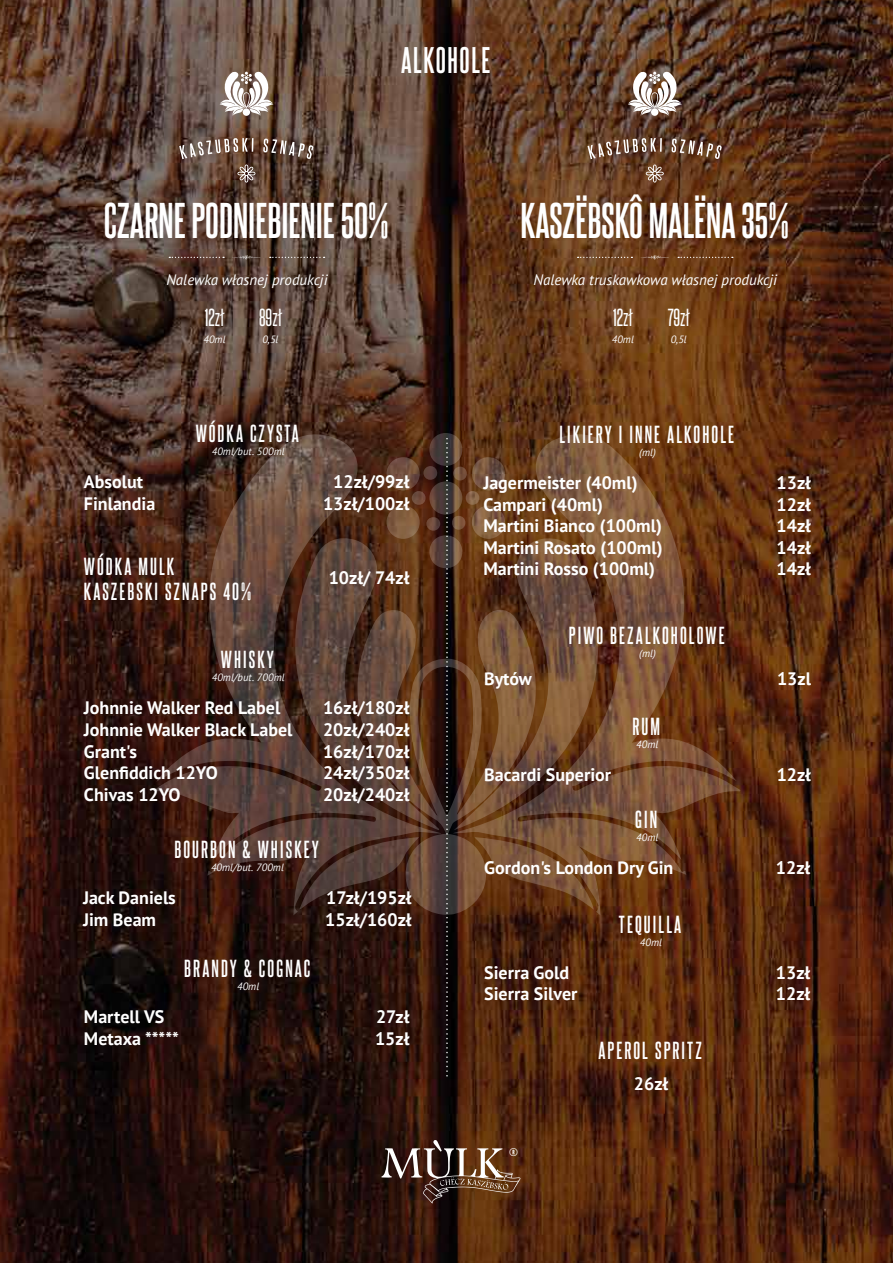
<style>
.page{position:relative;width:893px;height:1263px;background:#fff}
.page>*{position:absolute;margin:0;border:0;box-sizing:border-box;transform-origin:0 0}
.t1{font:700 42.75px "Steelfish Rg";color:#fff}
.t2{font:700 31.5px "Steelfish Rg";letter-spacing:.05em;color:#fff}
.t3{font:700 21px/25.2px "Steelfish Rg";letter-spacing:.1em;color:#fff}
.t4{font:21px "Steelfish Rg";color:#fff}
.t5{font:700 18px/21.6px "PT Sans";color:#fff}
.t6{font:italic 15px "PT Sans";color:#fff}
.t7{font:11.7px "Alternate Got No 1 D";color:#fff}
.t8{font:italic 10.5px "PT Sans";letter-spacing:.01em;color:#fff}
</style>
<div class="page">
<img style="left:0;top:0;width:893px;height:1263px">
<svg style="left:453px;top:433px;width:287px;height:482px;background:#6e4122"></svg>
<svg style="left:153px;top:433px;width:288px;height:482px;background:#4a2f24"></svg>
<svg style="left:352px;top:607px;width:191px;height:308px;background:#452f26"></svg>
<svg style="left:454px;top:538px;width:145px;height:292px;background:#6e472d"></svg>
<svg style="left:293px;top:535px;width:146px;height:295px;background:#583b2c"></svg>
<svg style="left:299px;top:837px;width:120px;height:72px;background:#482f27"></svg>
<svg style="left:474px;top:837px;width:120px;height:73px;background:#734828"></svg>
<svg style="left:472px;top:457px;width:33px;height:33px"></svg>
<svg style="left:386px;top:505px;width:34px;height:34px"></svg>
<svg style="left:472px;top:505px;width:33px;height:34px"></svg>
<svg style="left:429px;top:481px;width:33px;height:34px"></svg>
<svg style="left:387px;top:457px;width:33px;height:33px"></svg>
<svg style="left:429px;top:535px;width:33px;height:33px"></svg>
<svg style="left:429px;top:433px;width:33px;height:33px"></svg>
<svg style="left:423px;top:466px;width:15px;height:14px"></svg>
<svg style="left:466px;top:491px;width:13px;height:14px"></svg>
<svg style="left:412px;top:491px;width:14px;height:14px"></svg>
<svg style="left:452px;top:516px;width:13px;height:14px"></svg>
<svg style="left:453px;top:467px;width:14px;height:13px"></svg>
<svg style="left:426px;top:517px;width:14px;height:14px"></svg>
<svg style="left:381px;top:1140px;width:139px;height:63px;background:#5e4232"></svg>
<svg style="left:446px;top:439px;width:2px;height:637px"></svg>
<svg style="left:179px;top:138px;width:75px;height:21px;background:#857064"></svg>
<svg style="left:263px;top:139px;width:51px;height:20px"></svg>
<svg style="left:237px;top:165px;width:18px;height:18px"></svg>
<svg style="left:220px;top:71px;width:53px;height:45px"></svg>
<svg style="left:270px;top:257px;width:55px;height:1px"></svg>
<svg style="left:169px;top:257px;width:55px;height:1px"></svg>
<svg style="left:232px;top:255px;width:29px;height:5px"></svg>
<svg style="left:587px;top:138px;width:75px;height:21px;background:#826555"></svg>
<svg style="left:671px;top:139px;width:51px;height:20px"></svg>
<svg style="left:646px;top:165px;width:18px;height:18px"></svg>
<svg style="left:628px;top:71px;width:54px;height:45px"></svg>
<svg style="left:678px;top:257px;width:55px;height:1px"></svg>
<svg style="left:578px;top:257px;width:54px;height:1px"></svg>
<svg style="left:640px;top:255px;width:29px;height:5px"></svg>
<h2 class="t2" style="left:401px;top:41px;width:91px">ALKOHOLE</h2>
<h1 class="t1" style="left:104px;top:194px;width:286px">CZARNE PODNIEBIENIE 50%</h1>
<h1 class="t1" style="left:520px;top:194px;width:270px">KASZËBSKÔ MALËNA 35%</h1>
<p class="t6" style="left:166px;top:270px;width:163px">Nalewka własnej produkcji</p>
<p class="t6" style="left:533px;top:270px;width:245px">Nalewka truskawkowa własnej produkcji</p>
<p class="t4" style="left:205px;top:304px;width:21px">12zł</p>
<p class="t4" style="left:259px;top:304px;width:24px">89zł</p>
<p class="t4" style="left:613px;top:304px;width:21px">12zł</p>
<p class="t4" style="left:668px;top:304px;width:24px">79zł</p>
<p class="t8" style="left:203px;top:332px;width:24px">40ml</p>
<p class="t8" style="left:262px;top:332px;width:18px">0,5l</p>
<p class="t8" style="left:612px;top:332px;width:24px">40ml</p>
<p class="t8" style="left:671px;top:332px;width:18px">0,5l</p>
<p class="t3" style="left:196px;top:420px;width:105px">WÓDKA CZYSTA</p>
<p class="t3" style="left:559px;top:421px;width:176px">LIKIERY I INNE ALKOHOLE</p>
<p class="t5" style="left:84px;top:470px;width:73px">Absolut<br>Finlandia</p>
<p class="t8" style="left:212px;top:444px;width:74px">40ml/but. 500ml</p>
<p class="t3" style="left:84px;top:553px;width:169px">WÓDKA MULK<br>KASZEBSKI SZNAPS 40%</p>
<p class="t3" style="left:221px;top:646px;width:55px">WHISKY</p>
<p class="t8" style="left:212px;top:671px;width:74px">40ml/but. 700ml</p>
<p class="t5" style="left:84px;top:697px;width:210px">Johnnie Walker Red Label<br>Johnnie Walker Black Label<br>Grant's<br>Glenfiddich 12YO<br>Chivas 12YO</p>
<p class="t5" style="left:323px;top:470px;width:88px;text-align:center">12zł/99zł<br>13zł/100zł</p>
<p class="t5" style="left:329px;top:567px;width:82px">10zł/ 74zł</p>
<p class="t5" style="left:323px;top:697px;width:88px;text-align:justify">16zł/180zł 20zł/240zł 16zł/170zł 24zł/350zł 20zł/240zł</p>
<p class="t3" style="left:174px;top:836px;width:146px">BOURBON &amp; WHISKEY</p>
<p class="t5" style="left:83px;top:887px;width:94px">Jack Daniels<br>Jim Beam</p>
<p class="t8" style="left:211px;top:861px;width:74px">40ml/but. 700ml</p>
<p class="t3" style="left:184px;top:955px;width:128px">BRANDY &amp; COGNAC</p>
<p class="t8" style="left:237px;top:980px;width:24px">40ml</p>
<p class="t5" style="left:84px;top:1005px;width:97px">Martell VS<br>Metaxa *****</p>
<p class="t5" style="left:325px;top:887px;width:88px">17zł /195zł<br>15zł/160zł</p>
<p class="t5" style="left:375px;top:1005px;width:36px">27zł<br>15zł</p>
<p class="t8" style="left:639px;top:445px;width:18px">(ml)</p>
<p class="t5" style="left:483px;top:471px;width:181px">Jagermeister (40ml)<br>Campari (40ml)<br>Martini Bianco (100ml)<br>Martini Rosato (100ml)<br>Martini Rosso (100ml)</p>
<p class="t3" style="left:569px;top:622px;width:157px">PIWO BEZALKOHOLOWE</p>
<p class="t5" style="left:484px;top:667px;width:49px">Bytów</p>
<p class="t5" style="left:484px;top:763px;width:128px">Bacardi Superior</p>
<p class="t8" style="left:639px;top:647px;width:18px">(ml)</p>
<p class="t3" style="left:632px;top:713px;width:29px">RUM</p>
<p class="t8" style="left:636px;top:737px;width:24px">40ml</p>
<p class="t3" style="left:635px;top:806px;width:23px">GIN</p>
<p class="t8" style="left:636px;top:830px;width:24px">40ml</p>
<p class="t5" style="left:484px;top:856px;width:191px">Gordon's London Dry Gin</p>
<p class="t3" style="left:619px;top:911px;width:64px">TEQUILLA</p>
<p class="t5" style="left:484px;top:961px;width:95px">Sierra Gold<br>Sierra Silver</p>
<p class="t8" style="left:640px;top:935px;width:24px">40ml</p>
<p class="t3" style="left:598px;top:1037px;width:105px">APEROL SPRITZ</p>
<p class="t5" style="left:634px;top:1072px;width:36px">26zł</p>
<p class="t7" style="left:509px;top:1146px;width:10px">®</p>
<p class="t5" style="left:777px;top:471px;width:36px;text-align:justify">13zł 12zł 14zł 14zł 14zł</p>
<p class="t5" style="left:777px;top:667px;width:35px">13zl</p>
<p class="t5" style="left:777px;top:763px;width:36px">12zł</p>
<p class="t5" style="left:776px;top:856px;width:36px">12zł</p>
<p class="t5" style="left:776px;top:961px;width:36px">13zł<br>12zł</p>
</div>
